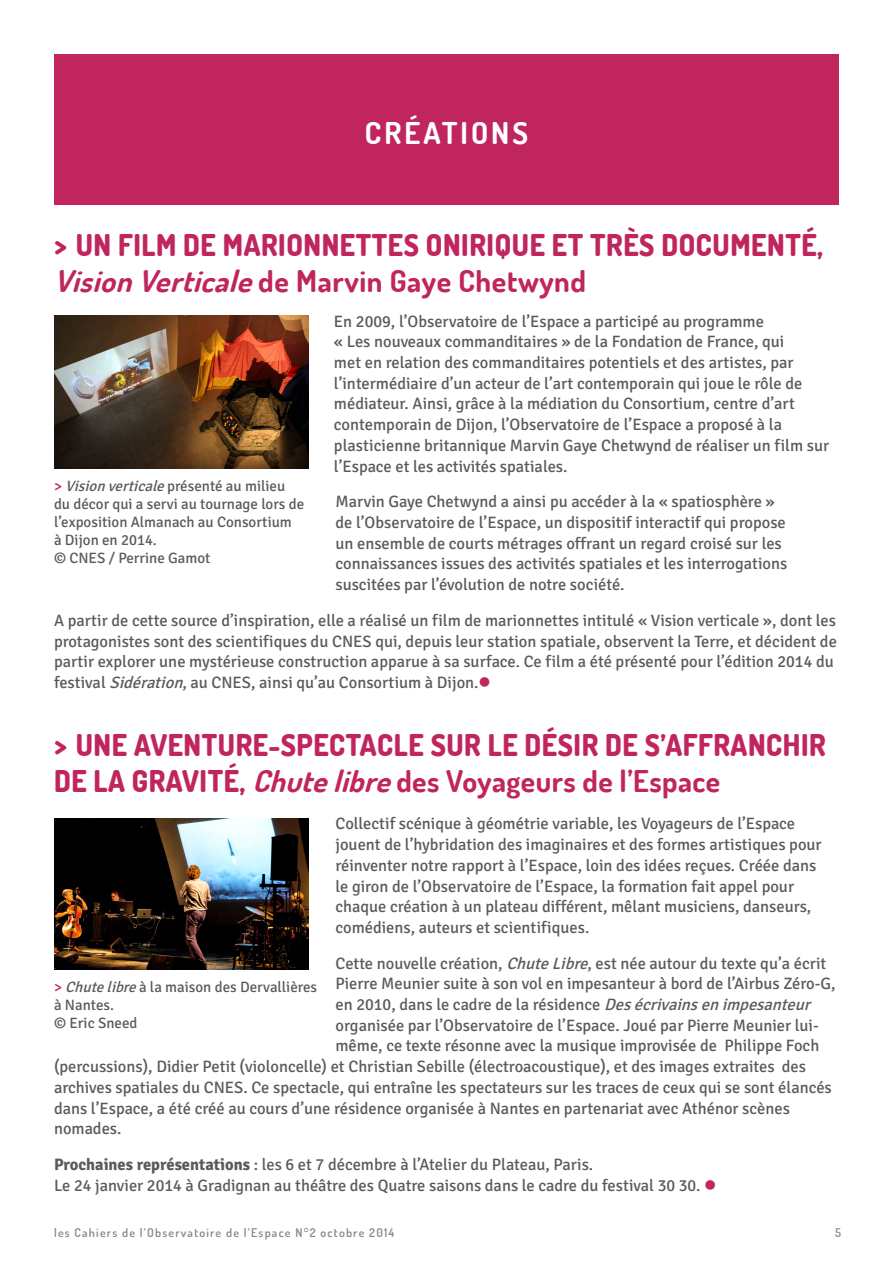
<style>
.page{position:relative;width:893px;height:1263px;background:#fff}
.page>*{position:absolute;margin:0;border:0;box-sizing:border-box;transform-origin:0 0}
.t1{font:800 30px/36px "Dosis";letter-spacing:.02em;color:#c0255d}
.t2{font:700 30px "Dosis";letter-spacing:.1em;color:#fff}
.t3{font:16.5px/20.7px "Signika";color:#5a5a5a}
.t4{font:15px/18px "Signika";color:#5a5a5a}
.t5{font:600 12px "Dosis";letter-spacing:.1em;color:#888}
.s1{font-weight:700;font-style:italic}
.s2{font-weight:700}
.s3{font-style:italic}
.s4{color:#c0255d}
</style>
<div class="page">
<div style="left:54px;top:54px;width:785px;height:150px;background:#c0255d"></div>
<img style="left:54px;top:315px;width:254px;height:153px">
<img style="left:54px;top:818px;width:254px;height:152px">
<h1 class="t2" style="left:365px;top:114px;width:165px">créations</h1>
<h1 class="t1" style="left:54px;top:226px;width:771px">&gt; UN FILM DE MARIONNETTES ONIRIQUE ET TRÈS DOCUMENTÉ,<br><span class="s1">VisionVerticale</span><span class="s2">de Marvin Gaye Chetwynd</span></h1>
<p class="t3" style="left:334px;top:311px;width:497px">En 2009, l’Observatoire de l’Espace a participé au programme<br>« Les nouveaux commanditaires » de la Fondation de France, qui<br>met en relation des commanditaires potentiels et des artistes, par l’intermédiaire d’un acteur de l’art contemporain qui joue le rôle de médiateur. Ainsi, grâce à la médiation du Consortium, centre d’art contemporain de Dijon, l’Observatoire de l’Espace a proposé à la plasticienne britannique Marvin Gaye Chetwynd de réaliser un film sur l’Espace et les activités spatiales.</p>
<p class="t3" style="left:335px;top:492px;width:453px">Marvin Gaye Chetwynd a ainsi pu accéder à la « spatiosphère » de l’Observatoire de l’Espace, un dispositif interactif qui propose un ensemble de courts métrages offrant un regard croisé sur les connaissances issues des activités spatiales et les interrogations suscitées par l’évolution de notre société.</p>
<p class="t3" style="left:54px;top:610px;width:784px">A partir de cette source d’inspiration, elle a réalisé un film de marionnettes intitulé « Vision verticale », dont les protagonistes sont des scientifiques du CNES qui, depuis leur station spatiale, observent la Terre, et décident de partir explorer une mystérieuse construction apparue à sa surface. Ce film a été présenté pour l’édition 2014 du festival <span class="s3">Sidération</span>, au CNES, ainsi qu’au Consortium à Dijon.<span class="s4">●</span></p>
<p class="t4" style="left:54px;top:477px;width:252px"><span class="s4">&gt;</span> <span class="s3">Visionverticale</span>p ré s e n té a u m i l i e u du décor qui a servi au tournage lors de l’exposition Almanach au Consortium<br>à Dijon en 2014.<br>© CNES / Perrine Gamot</p>
<h1 class="t1" style="left:54px;top:726px;width:773px">&gt; UNE AVENTURE-SPECTACLE SUR LE DÉSIR DE S’AFFRANCHIR<br>DE LA GRAVITÉ, <span class="s1">Chutelibre</span><span class="s2">des Voyageurs de l’Espace</span></h1>
<p class="t3" style="left:335px;top:814px;width:488px">Collectif scénique à géométrie variable, les Voyageurs de l’Espace jouent de l’hybridation des imaginaires et des formes artistiques pour réinventer notre rapport à l’Espace, loin des idées reçues. Créée dans le giron de l’Observatoire de l’Espace, la formation fait appel pour chaque création à un plateau différent, mêlant musiciens, danseurs, comédiens, auteurs et scientifiques.</p>
<p class="t3" style="left:335px;top:953px;width:492px">Cette nouvelle création, <span class="s3">ChuteLibre</span>, est née autour du texte qu’a écrit</p>
<p class="t3" style="left:335px;top:974px;width:502px">Pierre Meunier suite à son vol en impesanteur à bord de l’Airbus Zéro-G,</p>
<p class="t3" style="left:335px;top:994px;width:481px">en 2010, dans le cadre de la résidence <span class="s3">Desécrivainsenimpesanteur</span></p>
<p class="t3" style="left:335px;top:1015px;width:485px">organisée par l’Observatoire de l’Espace. Joué par Pierre Meunier lui-</p>
<p class="t3" style="left:335px;top:1036px;width:485px">même, ce texte résonne avec la musique improvisée de Philippe Foch</p>
<p class="t3" style="left:54px;top:1056px;width:754px">(percussions), Didier Petit (violoncelle) et Christian Sebille (électroacoustique), et des images extraites des</p>
<p class="t3" style="left:54px;top:1077px;width:779px">archives spatiales du CNES. Ce spectacle, qui entraîne les spectateurs sur les traces de ceux qui se sont élancés</p>
<p class="t3" style="left:54px;top:1098px;width:737px">dans l’Espace, a été créé au cours d’une résidence organisée à Nantes en partenariat avec Athénor scènes</p>
<p class="t3" style="left:54px;top:1119px;width:69px">nomades.</p>
<p class="t3" style="left:54px;top:1154px;width:664px"><span class="s2">Prochaines représentations</span> : les 6 et 7 décembre à l’Atelier du Plateau, Paris.<br>Le 24 janvier 2014 à Gradignan au théâtre des Quatre saisons dans le cadre du festival 30 30. <span class="s4">●</span></p>
<p class="t4" style="left:54px;top:978px;width:265px"><span class="s4">&gt;</span> <span class="s3">Chutelibre</span>à la maison des Dervallières à Nantes.<br>© Eric Sneed</p>
<p class="t5" style="left:54px;top:1224px;width:342px">les Cahiers de l’Observatoire de l’Espace N°2 octobre 2014</p>
<p class="t5" style="left:835px;top:1224px;width:7px">5</p>
</div>
